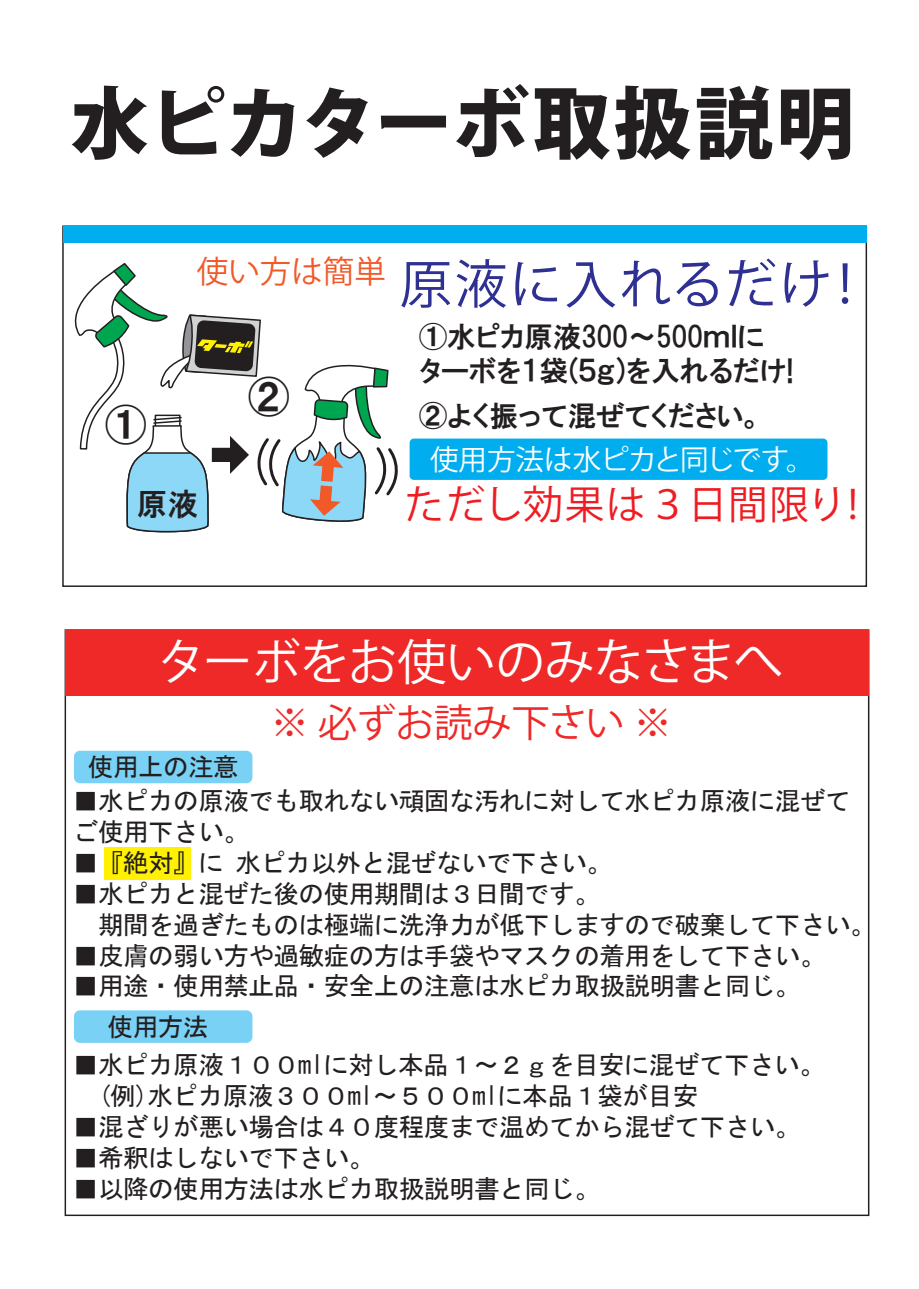
<style>
.page{position:relative;width:919px;height:1289px;background:#fff}
.page>*{position:absolute;margin:0;border:0;box-sizing:border-box;transform-origin:0 0}
.t1{font:800 78px "Koz Go Pr 6 N";color:#231f20}
.t2{font:52.5px "DF Gothic SU WING RKSJ H";letter-spacing:.05em;color:#2e3092}
.t3{font:49.2px "Heiti EG Super Bold SJIS";letter-spacing:-.015em;color:#fff}
.t4{font:41.85px "HGP Gothic E";color:#231f20}
.t5{font:39.6px "DF Maru Gothic UB WING RKSJ H";letter-spacing:.03em;color:#ee1d23}
.t6{font:38.7px "Heiti EG Super Bold SJIS";color:#ee2928}
.t7{font:31.5px "Heiti EG Super Bold SJIS";color:#f15929}
.t8{font:30.45px "HGP Gothic E";color:#231f20}
.t9{font:28.5px/34.2px "HGP Gothic E";color:#231f20}
.t10{font:28.5px "Heiti EG Super Bold SJIS";letter-spacing:-.005em;color:#fff}
.t11{font:25.65px/30.9px "MS Gothic";letter-spacing:-.025em;color:#231f20}
</style>
<div class="page">
<div style="left:62px;top:225px;width:805px;height:362px;background:#fff;border:1px solid #231f20"></div>
<div style="left:63px;top:226px;width:803px;height:16px;background:#00aeef"></div>
<div style="left:409px;top:438px;width:418px;height:42px;background:#00aeef;border-radius:4px"></div>
<svg style="left:62px;top:262px;width:336px;height:271px"></svg>
<div style="left:65px;top:630px;width:803px;height:66px;background:#ee2928"></div>
<div style="left:104px;top:847px;width:87px;height:32px;background:#fff101"></div>
<div style="left:74px;top:750px;width:178px;height:33px;background:#79d2f6;border-radius:6px"></div>
<div style="left:74px;top:1010px;width:178px;height:32px;background:#79d2f6;border-radius:6px"></div>
<h1 class="t1" style="left:71px;top:80px;width:785px">水ピカターボ取扱説明</h1>
<h3 class="t4" style="left:105px;top:403px;width:43px">①</h3>
<p class="t7" style="left:197px;top:253px;width:190px">使い方は簡単</p>
<h3 class="t4" style="left:248px;top:375px;width:43px">②</h3>
<p class="t8" style="left:137px;top:488px;width:62px">原液</p>
<h2 class="t2" style="left:399px;top:254px;width:473px">原液に入れるだけ！</h2>
<p class="t9" style="left:418px;top:320px;width:376px">①水ピカ原液300～500ｍｌにターボを１袋(５ｇ)を入れるだけ!</p>
<p class="t9" style="left:418px;top:399px;width:345px">②よく振って混ぜてください。</p>
<p class="t10" style="left:430px;top:443px;width:386px">使用方法は水ピカと同じです。</p>
<h3 class="t5" style="left:404px;top:482px;width:470px">ただし効果は３日間限り！</h3>
<h3 class="t3" style="left:157px;top:634px;width:627px">ターボをお使いのみなさまへ</h3>
<p class="t11" style="left:88px;top:751px;width:152px">使用上の注意</p>
<h3 class="t6" style="left:270px;top:700px;width:403px">※ 必ずお読み下さい ※</h3>
<p class="t11" style="left:73px;top:785px;width:779px">■水ピカの原液でも取れない頑固な汚れに対して水ピカ原液に混ぜてご使用下さい。</p>
<p class="t11" style="left:73px;top:847px;width:540px">■『絶対』に 水ピカ以外と混ぜないで下さい。</p>
<p class="t11" style="left:73px;top:878px;width:804px">■水ピカと混ぜた後の使用期間は３日間です。<br>　期間を過ぎたものは極端に洗浄力が低下しますので破棄して下さい。</p>
<p class="t11" style="left:73px;top:939px;width:754px">■皮膚の弱い方や過敏症の方は手袋やマスクの着用をして下さい。</p>
<p class="t11" style="left:73px;top:970px;width:729px">■用途・使用禁止品・安全上の注意は水ピカ取扱説明書と同じ。</p>
<p class="t11" style="left:108px;top:1011px;width:102px">使用方法</p>
<p class="t11" style="left:73px;top:1049px;width:753px">■水ピカ原液１００mlに対し本品１～２ｇを目安に混ぜて下さい。　(例)水ピカ原液３００ml～５００mlに本品１袋が目安</p>
<p class="t11" style="left:73px;top:1111px;width:729px">■混ざりが悪い場合は４０度程度まで温めてから混ぜて下さい。</p>
<p class="t11" style="left:73px;top:1141px;width:303px">■希釈はしないで下さい。</p>
<p class="t11" style="left:73px;top:1172px;width:528px">■以降の使用方法は水ピカ取扱説明書と同じ。</p>
</div>
